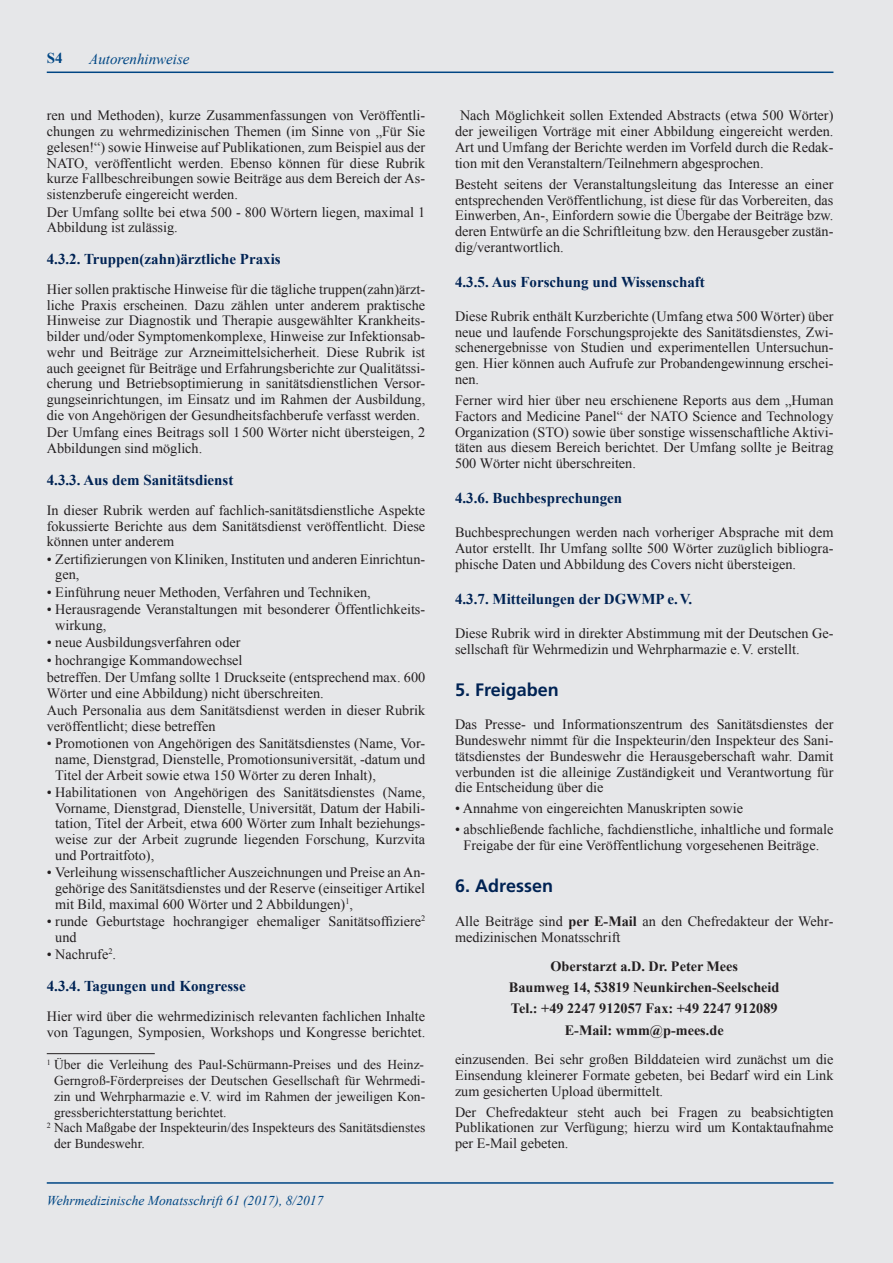
<style>
.page{position:relative;width:893px;height:1263px;background:#fff}
.page>*{position:absolute;margin:0;border:0;box-sizing:border-box;transform-origin:0 0}
.t1{font:700 18px "Frutiger";color:#002354}
.t2{font:700 15px "Times New Roman";color:#002354}
.t3{font:italic 15px "Times New Roman";color:#004684}
.t4{font:700 15px "Times New Roman";color:#004684}
.t5{font:14.25px/15.8px "Times New Roman";color:#231f20;text-align:justify}
.t6{font:700 14.25px/21.1px "Times New Roman";color:#231f20;text-align:center}
.t7{font:13.5px "Times New Roman";color:#231f20}
.t8{font:italic 13.5px "Times New Roman";color:#004684}
.s1{font-weight:700}
.s2{font-style:inherit}
</style>
<div class="page">
<div style="left:0;top:0;width:892px;height:1263px;background:#e6e7e9"></div>
<hr style="left:47px;top:1053px;width:108px;height:1px;background:#231f20">
<hr style="left:47px;top:1182px;width:786px;height:2px;background:#004684">
<hr style="left:47px;top:72px;width:786px;height:1px;background:#004684">
<p class="t4" style="left:47px;top:48px;width:17px">S4</p>
<p class="t3" style="left:89px;top:48px;width:102px">Autorenhinweise</p>
<p class="t5" style="left:47px;top:108px;width:380px">ren und Methoden), kurze Zusammenfassungen von Veröffentli&shy;chungen zu wehrmedizinischen Themen (im Sinne von „Für Sie gelesen!“) sowie Hinweise auf Publikationen, zum Beispiel aus der NATO, veröffentlicht werden. Ebenso können für diese Rubrik kurze Fallbeschreibungen sowie Beiträge aus dem Bereich der As&shy;sistenzberufe eingereicht werden.</p>
<p class="t5" style="left:47px;top:204px;width:380px">Der Umfang sollte bei etwa 500 - 800 Wörtern liegen, maximal 1<br>Abbildung ist zulässig.</p>
<p class="t2" style="left:47px;top:248px;width:236px">4.3.2. Truppen(zahn)ärztliche Praxis</p>
<p class="t5" style="left:47px;top:281px;width:380px">Hier sollen praktische Hinweise für die tägliche truppen(zahn)ärzt&shy;liche Praxis erscheinen. Dazu zählen unter anderem praktische Hinweise zur Diagnostik und Therapie ausgewählter Krankheits&shy;bilder und/oder Symptomenkomplexe, Hinweise zur Infektionsab&shy;wehr und Beiträge zur Arzneimittelsicherheit. Diese Rubrik ist auch geeignet für Beiträge und Erfahrungsberichte zur Qualitätssi&shy;cherung und Betriebsoptimierung in sanitätsdienstlichen Versor&shy;gungseinrichtungen, im Einsatz und im Rahmen der Ausbildung, die von Angehörigen der Gesundheitsfachberufe verfasst werden.</p>
<p class="t5" style="left:47px;top:424px;width:380px">Der Umfang eines Beitrags soll 1500 Wörter nicht übersteigen, 2<br>Abbildungen sind möglich.</p>
<p class="t2" style="left:47px;top:469px;width:188px">4.3.3. Aus dem Sanitätsdienst</p>
<p class="t5" style="left:47px;top:502px;width:380px">In dieser Rubrik werden auf fachlich-sanitätsdienstliche Aspekte fokussierte Berichte aus dem Sanitätsdienst veröffentlicht. Diese können unter anderem</p>
<p class="t5" style="left:55px;top:551px;width:371px;text-indent:-9px">• Zertifizierungen von Kliniken, Instituten und anderen Einrichtun&shy;gen,</p>
<p class="t5" style="left:47px;top:584px;width:325px">• Einführung neuer Methoden, Verfahren und Techniken,</p>
<p class="t5" style="left:55px;top:601px;width:371px;text-indent:-9px">• Herausragende Veranstaltungen mit besonderer Öffentlichkeits&shy;wirkung,</p>
<p class="t5" style="left:47px;top:634px;width:195px">• neue Ausbildungsverfahren oder</p>
<p class="t5" style="left:47px;top:651px;width:380px;line-height:17.4px">• hochrangige Kommandowechsel<br>betreffen. Der Umfang sollte 1 Druckseite (entsprechend max. 600</p>
<p class="t5" style="left:47px;top:684px;width:380px;line-height:17.4px">Wörter und eine Abbildung) nicht überschreiten.<br>Auch Personalia aus dem Sanitätsdienst werden in dieser Rubrik</p>
<p class="t5" style="left:47px;top:718px;width:170px">veröffentlicht; diese betreffen</p>
<p class="t5" style="left:55px;top:735px;width:371px;text-indent:-9px">• Promotionen von Angehörigen des Sanitätsdienstes (Name, Vor&shy;name, Dienstgrad, Dienstelle, Promotionsuniversität, -datum und Titel der Arbeit sowie etwa 150 Wörter zu deren Inhalt),</p>
<p class="t5" style="left:55px;top:784px;width:371px;text-indent:-9px">• Habilitationen von Angehörigen des Sanitätsdienstes (Name, Vorname, Dienstgrad, Dienstelle, Universität, Datum der Habili&shy;tation, Titel der Arbeit, etwa 600 Wörter zum Inhalt beziehungs&shy;weise zur der Arbeit zugrunde liegenden Forschung, Kurzvita und Portraitfoto),</p>
<p class="t5" style="left:55px;top:864px;width:372px;text-indent:-8px">• Verleihung wissenschaftlicher Auszeichnungen und Preise an An&shy;gehörige des Sanitätsdienstes und der Reserve (einseitiger Artikel mit Bild, maximal 600 Wörter und 2 Abbildungen)<sup>1</sup>,</p>
<p class="t5" style="left:55px;top:913px;width:371px;text-indent:-9px">• runde Geburtstage hochrangiger ehemaliger Sanitätsoffiziere<sup>2 </sup>und</p>
<p class="t5" style="left:47px;top:946px;width:71px">• Nachrufe<sup>2</sup>.</p>
<p class="t2" style="left:47px;top:975px;width:200px">4.3.4. Tagungen und Kongresse</p>
<p class="t5" style="left:47px;top:1008px;width:380px">Hier wird über die wehrmedizinisch relevanten fachlichen Inhalte von Tagungen, Symposien, Workshops und Kongresse berichtet.</p>
<p class="t7" style="left:47px;top:1056px;width:379px"><sup>1</sup> Über die Verleihung des Paul-Schürmann-Preises und des Heinz-</p>
<p class="t7" style="left:54px;top:1071px;width:373px">Gerngroß-Förderpreises der Deutschen Gesellschaft für Wehrmedi-</p>
<p class="t7" style="left:54px;top:1087px;width:373px">zin und Wehrpharmazie e.V. wird im Rahmen der jeweiligen Kon-</p>
<p class="t7" style="left:54px;top:1103px;width:174px">gressberichterstattung berichtet.</p>
<p class="t7" style="left:47px;top:1119px;width:380px"><sup>2</sup> Nach Maßgabe der Inspekteurin/des Inspekteurs des Sanitätsdienstes</p>
<p class="t7" style="left:54px;top:1134px;width:92px">der Bundeswehr.</p>
<p class="t8" style="left:47px;top:1191px;width:278px">Wehrmedizinische Monatsschrift 61 (2017), 8/2017</p>
<p class="t5" style="left:455px;top:108px;width:380px;text-indent:5px">Nach Möglichkeit sollen Extended Abstracts (etwa 500 Wörter) der jeweiligen Vorträge mit einer Abbildung eingereicht werden.<br>Art und Umfang der Berichte werden im Vorfeld durch die Redak&shy;tion mit den Veranstaltern/Teilnehmern abgesprochen.</p>
<p class="t5" style="left:455px;top:176px;width:380px">Besteht seitens der Veranstaltungsleitung das Interesse an einer entsprechenden Veröffentlichung, ist diese für das Vorbereiten, das Einwerben, An-, Einfordern sowie die Übergabe der Beiträge bzw. deren Entwürfe an die Schriftleitung bzw. den Herausgeber zustän&shy;dig/verantwortlich.</p>
<p class="t2" style="left:455px;top:272px;width:251px">4.3.5. Aus Forschung und Wissenschaft</p>
<p class="t5" style="left:455px;top:308px;width:380px">Diese Rubrik enthält Kurzberichte (Umfang etwa 500 Wörter) über neue und laufende Forschungsprojekte des Sanitätsdienstes, Zwi&shy;schenergebnisse von Studien und experimentellen Untersuchun&shy;gen. Hier können auch Aufrufe zur Probandengewinnung erschei&shy;nen.</p>
<p class="t5" style="left:455px;top:392px;width:380px">Ferner wird hier über neu erschienene Reports aus dem „Human Factors and Medicine Panel“ der NATO Science and Technology Organization (STO) sowie über sonstige wissenschaftliche Aktivi&shy;täten aus diesem Bereich berichtet. Der Umfang sollte je Beitrag 500 Wörter nicht überschreiten.</p>
<p class="t2" style="left:455px;top:488px;width:169px">4.3.6. Buchbesprechungen</p>
<p class="t5" style="left:455px;top:524px;width:380px">Buchbesprechungen werden nach vorheriger Absprache mit dem Autor erstellt. Ihr Umfang sollte 500 Wörter zuzüglich bibliogra&shy;phische Daten und Abbildung des Covers nicht übersteigen.</p>
<p class="t2" style="left:455px;top:589px;width:239px">4.3.7. Mitteilungen der DGWMP e.V.</p>
<p class="t5" style="left:455px;top:625px;width:380px">Diese Rubrik wird in direkter Abstimmung mit der Deutschen Ge&shy;sellschaft für Wehrmedizin und Wehrpharmazie e.V. erstellt.</p>
<p class="t1" style="left:455px;top:679px;width:105px">5. Freigaben</p>
<p class="t5" style="left:455px;top:716px;width:380px">Das Presse- und Informationszentrum des Sanitätsdienstes der Bundeswehr nimmt für die Inspekteurin/den Inspekteur des Sani&shy;tätsdienstes der Bundeswehr die Herausgeberschaft wahr. Damit verbunden ist die alleinige Zuständigkeit und Verantwortung für die Entscheidung über die</p>
<p class="t5" style="left:455px;top:800px;width:289px">• Annahme von eingereichten Manuskripten sowie</p>
<p class="t5" style="left:455px;top:822px;width:380px;text-align:center">• abschließende fachliche, fachdienstliche, inhaltliche und formale<br>Freigabe der für eine Veröffentlichung vorgesehenen Beiträge.</p>
<p class="t1" style="left:455px;top:875px;width:100px">6. Adressen</p>
<p class="t5" style="left:455px;top:913px;width:380px">Alle Beiträge sind <span class="s1">per E-Mail</span> an den <span class="s2">Chefredakteur</span> der Wehr&shy;medizinischen Monatsschrift</p>
<p class="t6" style="left:509px;top:955px;width:272px">Oberstarzt a. D. Dr. Peter Mees<br>Baumweg 14, 53819 Neunkirchen-Seelscheid Tel.: +49 2247 912057 Fax: +49 2247 912089<br>E-Mail: wmm@p-mees.de</p>
<p class="t5" style="left:455px;top:1051px;width:380px">einzusenden. Bei sehr großen Bilddateien wird zunächst um die Einsendung kleinerer Formate gebeten, bei Bedarf wird ein Link zum gesicherten Upload übermittelt.</p>
<p class="t5" style="left:455px;top:1104px;width:380px">Der <span class="s2">C</span>he<span class="s2">fredakteur</span> steht auch bei Fragen zu beabsichtigten Publikationen zur Verfügung; hierzu wird um Kontaktaufnahme per E-Mail gebeten.</p>
</div>
